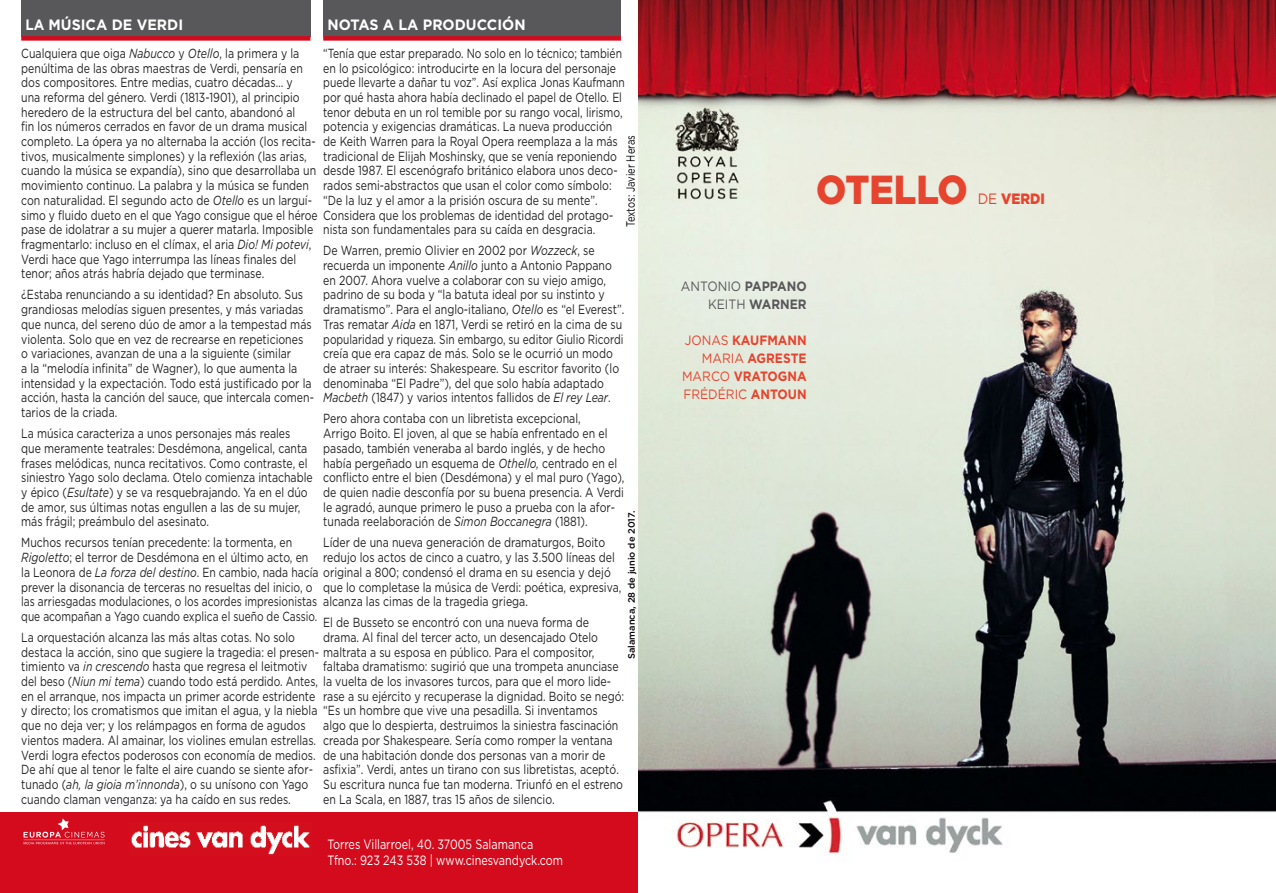
<style>
.page{position:relative;width:1276px;height:893px;background:#fff}
.page>*{position:absolute;margin:0;border:0;box-sizing:border-box;transform-origin:0 0}
.t1{font:900 40.5px "Gotham";color:#e6442e;scale:.9 1}
.t2{font:700 15px "Gotham";color:#fff;scale:.95 1}
.t3{font:900 15px "Gotham";color:#e6442e;scale:.9 1}
.t4{font:13.5px/15.8px "Gotham";color:#fff;scale:.8 1}
.t5{font:700 13.5px "Gotham";color:#e6442e;scale:.9 1}
.t6{font:13.5px "Gotham";color:#e6442e;scale:.9 1}
.t7{font:700 13.5px "Gotham";color:#58585a;scale:.9 1}
.t8{font:13.5px "Gotham";color:#58585a;scale:.9 1}
.t9{font:13.2px/14.7px "Gotham";color:#222;scale:.8 1}
.t10{font:13.2px/14.7px "Gotham";color:#222;scale:.79 1}
.t11{font:13.2px "Gotham";color:#222;scale:.78 1}
.t12{font:12px "Gotham";color:#000;scale:.78 1}
.t13{font:500 9.3px "Gotham";color:#000}
.s1{font-style:inherit}
.s2{font-style:italic}
.s3{font-weight:400}
</style>
<div class="page">
<img style="left:638px;top:0;width:638px;height:854px">
<div style="left:21px;top:0;width:289px;height:36px;background:#58585a"></div>
<div style="left:21px;top:36px;width:289px;height:5px;background:#d30b1d"></div>
<div style="left:323px;top:0;width:298px;height:36px;background:#58585a"></div>
<div style="left:323px;top:36px;width:298px;height:5px;background:#d30b1d"></div>
<div style="left:0;top:812px;width:638px;height:81px;background:#d30b1d"></div>
<img style="left:131px;top:825px;width:179px;height:30px">
<svg style="left:23px;top:818px;width:82px;height:26px"></svg>
<p class="t2" style="left:26px;top:16px;width:167px"><span class="s1">LA</span> MÚSICA DE VERDI</p>
<p class="t2" style="left:327px;top:16px;width:207px">NOTAS A LA PRODUCCIÓN</p>
<p class="t11" style="left:323px;top:46px;width:384px">“Tenía que estar preparado. No solo en lo técnico; también</p>
<p class="t9" style="left:323px;top:60px;width:368px">en lo psicológico: introducirte en la locura del personaje</p>
<p class="t11" style="left:323px;top:75px;width:388px">puede llevarte a dañar tu voz”. Así explica Jonas Kaufmann</p>
<p class="t10" style="left:323px;top:90px;width:380px">por qué hasta ahora había declinado el papel de Otello. El</p>
<p class="t10" style="left:323px;top:104px;width:380px">tenor debuta en un rol temible por su rango vocal, lirismo,</p>
<p class="t9" style="left:323px;top:119px;width:363px">potencia y exigencias dramáticas. La nueva producción</p>
<p class="t9" style="left:323px;top:134px;width:370px">de Keith Warren para la Royal Opera reemplaza a la más</p>
<p class="t9" style="left:323px;top:148px;width:368px">tradicional de Elijah Moshinsky, que se venía reponiendo</p>
<p class="t9" style="left:323px;top:163px;width:369px">desde 1987. El escenógrafo británico elabora unos deco-</p>
<p class="t9" style="left:323px;top:178px;width:362px">rados semi-abstractos que usan el color como símbolo:</p>
<p class="t9" style="left:323px;top:193px;width:345px">“De la luz y el amor a la prisión oscura de su mente”.</p>
<p class="t10" style="left:21px;top:207px;width:751px">simo y fluido dueto en el que Yago consigue que el héroe Considera que los problemas de identidad del protago-</p>
<p class="t9" style="left:323px;top:222px;width:342px">nista son fundamentales para su caída en desgracia.</p>
<p class="t9" style="left:323px;top:243px;width:378px">De Warren, premio Olivier en 2002 por <span class="s2">Wozzeck</span>, se recuerda un imponente <span class="s2">Anillo</span> junto a Antonio Pappano en 2007. Ahora vuelve a colaborar con su viejo amigo, padrino de su boda y “la batuta ideal por su instinto y dramatismo”. Para el anglo-italiano, <span class="s2">Otello</span> es “el Everest”.<br>Tras rematar <span class="s2">Aida</span> en 1871, Verdi se retiró en la cima de su popularidad y riqueza. Sin embargo, su editor Giulio Ricordi creía que era capaz de más. Solo se le ocurrió un modo de atraer su interés: Shakespeare. Su escritor favorito (lo denominaba “El Padre”), del que solo había adaptado <span class="s2">Macbeth</span> (1847) y varios intentos fallidos de <span class="s2">El rey Lear</span>.</p>
<p class="t9" style="left:323px;top:411px;width:378px">Pero ahora contaba con un libretista excepcional,<br>Arrigo Boito. El joven, al que se había enfrentado en el pasado, también veneraba al bardo inglés, y de hecho había pergeñado un esquema de <span class="s2">Othello,</span> centrado en el conflicto entre el bien (Desdémona) y el mal puro (Yago), de quien nadie desconfía por su buena presencia. A Verdi le agradó, aunque primero le puso a prueba con la afor&shy;tunada reelaboración de <span class="s2">Simon Boccanegra</span> (1881).</p>
<p class="t9" style="left:323px;top:535px;width:354px">Líder de una nueva generación de dramaturgos, Boito</p>
<p class="t9" style="left:323px;top:550px;width:366px">redujo los actos de cinco a cuatro, y las 3.500 líneas del</p>
<p class="t10" style="left:21px;top:564px;width:748px">la Leonora de <span class="s2">La forza del destino</span>. En cambio, nada hacía original a 800; condensó el drama en su esencia y dejó</p>
<p class="t9" style="left:323px;top:579px;width:374px">que lo completase la música de Verdi: poética, expresiva,</p>
<p class="t9" style="left:323px;top:594px;width:257px">alcanza las cimas de la tragedia griega.</p>
<p class="t9" style="left:323px;top:615px;width:334px">El de Busseto se encontró con una nueva forma de</p>
<p class="t9" style="left:323px;top:630px;width:345px">drama. Al final del tercer acto, un desencajado Otelo</p>
<p class="t9" style="left:21px;top:644px;width:718px">destaca la acción, sino que sugiere la tragedia: el presen- maltrata a su esposa en público. Para el compositor,</p>
<p class="t9" style="left:323px;top:659px;width:371px">faltaba dramatismo: sugirió que una trompeta anunciase</p>
<p class="t11" style="left:21px;top:674px;width:758px">del beso (<span class="s2">Niun mi tema</span>) cuando todo está perdido. Antes, la vuelta de los invasores turcos, para que el moro lide-</p>
<p class="t9" style="left:323px;top:688px;width:378px">rase a su ejército y recuperase la dignidad. Boito se negó:</p>
<p class="t9" style="left:21px;top:703px;width:722px">y directo; los cromatismos que imitan el agua, y la niebla “Es un hombre que vive una pesadilla. Si inventamos</p>
<p class="t9" style="left:323px;top:718px;width:370px">algo que lo despierta, destruimos la siniestra fascinación</p>
<p class="t9" style="left:323px;top:733px;width:363px">creada por Shakespeare. Sería como romper la ventana</p>
<p class="t9" style="left:323px;top:747px;width:354px">de una habitación donde dos personas van a morir de</p>
<p class="t9" style="left:323px;top:762px;width:371px">asfixia”. Verdi, antes un tirano con sus libretistas, aceptó.</p>
<p class="t9" style="left:323px;top:777px;width:376px">Su escritura nunca fue tan moderna. Triunfó en el estreno</p>
<p class="t9" style="left:323px;top:791px;width:291px">en La Scala, en 1887, tras 15 años de silencio.</p>
<p class="t9" style="left:21px;top:46px;width:370px">Cualquiera que oiga <span class="s2">Nabucco</span> y <span class="s2">Otello</span>, la primera y la penúltima de las obras maestras de Verdi, pensaría en dos compositores. Entre medias, cuatro décadas… y<br>una reforma del género. Verdi (1813-1901), al principio heredero de la estructura del bel canto, abandonó al<br>fin los números cerrados en favor de un drama musical completo. La ópera ya no alternaba la acción (los recita&shy;tivos, musicalmente simplones) y la reflexión (las arias, cuando la música se expandía), sino que desarrollaba un movimiento continuo. La palabra y la música se funden con naturalidad. El segundo acto de <span class="s2">Otello</span> es un larguí-</p>
<p class="t9" style="left:21px;top:222px;width:366px">pase de idolatrar a su mujer a querer matarla. Imposible fragmentarlo: incluso en el clímax, el aria <span class="s2">Dio! Mi potevi</span>, Verdi hace que Yago interrumpa las líneas finales del tenor; años atrás habría dejado que terminase.</p>
<p class="t9" style="left:21px;top:287px;width:367px">¿Estaba renunciando a su identidad? En absoluto. Sus grandiosas melodías siguen presentes, y más variadas que nunca, del sereno dúo de amor a la tempestad más violenta. Solo que en vez de recrearse en repeticiones<br>o variaciones, avanzan de una a la siguiente (similar<br>a la “melodía infinita” de Wagner), lo que aumenta la intensidad y la expectación. Todo está justificado por la acción, hasta la canción del sauce, que intercala comen&shy;tarios de la criada.</p>
<p class="t9" style="left:21px;top:426px;width:366px">La música caracteriza a unos personajes más reales que meramente teatrales: Desdémona, angelical, canta frases melódicas, nunca recitativos. Como contraste, el siniestro Yago solo declama. Otelo comienza intachable y épico (<span class="s2">Esultate</span>) y se va resquebrajando. Ya en el dúo de amor, sus últimas notas engullen a las de su mujer, más frágil; preámbulo del asesinato.</p>
<p class="t9" style="left:21px;top:535px;width:360px">Muchos recursos tenían precedente: la tormenta, en<br><span class="s2">Rigoletto</span>; el terror de Desdémona en el último acto, en</p>
<p class="t10" style="left:21px;top:579px;width:376px">prever la disonancia de terceras no resueltas del inicio, o las arriesgadas modulaciones, o los acordes impresionistas que acompañan a Yago cuando explica el sueño de Cassio.</p>
<p class="t9" style="left:21px;top:630px;width:344px">La orquestación alcanza las más altas cotas. No solo</p>
<p class="t9" style="left:21px;top:659px;width:359px">timiento va <span class="s2">in crescendo</span> hasta que regresa el leitmotiv</p>
<p class="t9" style="left:21px;top:688px;width:369px">en el arranque, nos impacta un primer acorde estridente</p>
<p class="t9" style="left:21px;top:718px;width:370px">que no deja ver; y los relámpagos en forma de agudos vientos madera. Al amainar, los violines emulan estrellas.<br>Verdi logra efectos poderosos con economía de medios.<br>De ahí que al tenor le falte el aire cuando se siente afor&shy;tunado (<span class="s2">ah, la gioia m’innonda</span>), o su unísono con Yago cuando claman venganza: ya ha caído en sus redes.</p>
<p class="t12" style="left:624px;top:227px;width:119px;rotate:-90deg">Textos: Javier Heras</p>
<p class="t13" style="left:626px;top:659px;width:150px;rotate:-90deg">Salamanca, 28 de junio de 2017.</p>
<p class="t4" style="left:327px;top:836px;width:296px">Torres Villarroel, 40. 37005 Salamanca<br>Tfno.: 923 243 538 | www.cinesvandyck.com</p>
<h1 class="t1" style="left:816px;top:166px;width:166px">OTELLO</h1>
<p class="t3" style="left:977px;top:190px;width:76px"><span class="s3">de</span> VERDI</p>
<p class="t8" style="left:681px;top:278px;width:21px">Antonio</p>
<p class="t7" style="left:745px;top:278px;width:70px">PAPPANO</p>
<p class="t8" style="left:708px;top:296px;width:19px">Keith</p>
<p class="t7" style="left:749px;top:296px;width:65px">WARN ER</p>
<p class="t6" style="left:685px;top:332px;width:19px">Jonas</p>
<p class="t5" style="left:732px;top:332px;width:72px">KAUFMANN</p>
<p class="t6" style="left:702px;top:350px;width:22px">Maria</p>
<p class="t5" style="left:747px;top:350px;width:67px">AGRESTE</p>
<p class="t6" style="left:682px;top:368px;width:23px">Marco</p>
<p class="t5" style="left:733px;top:368px;width:83px">VRATOGNA</p>
<p class="t6" style="left:683px;top:386px;width:56px">Frédéric</p>
<p class="t5" style="left:751px;top:386px;width:61px">ANTOUN</p>
</div>
